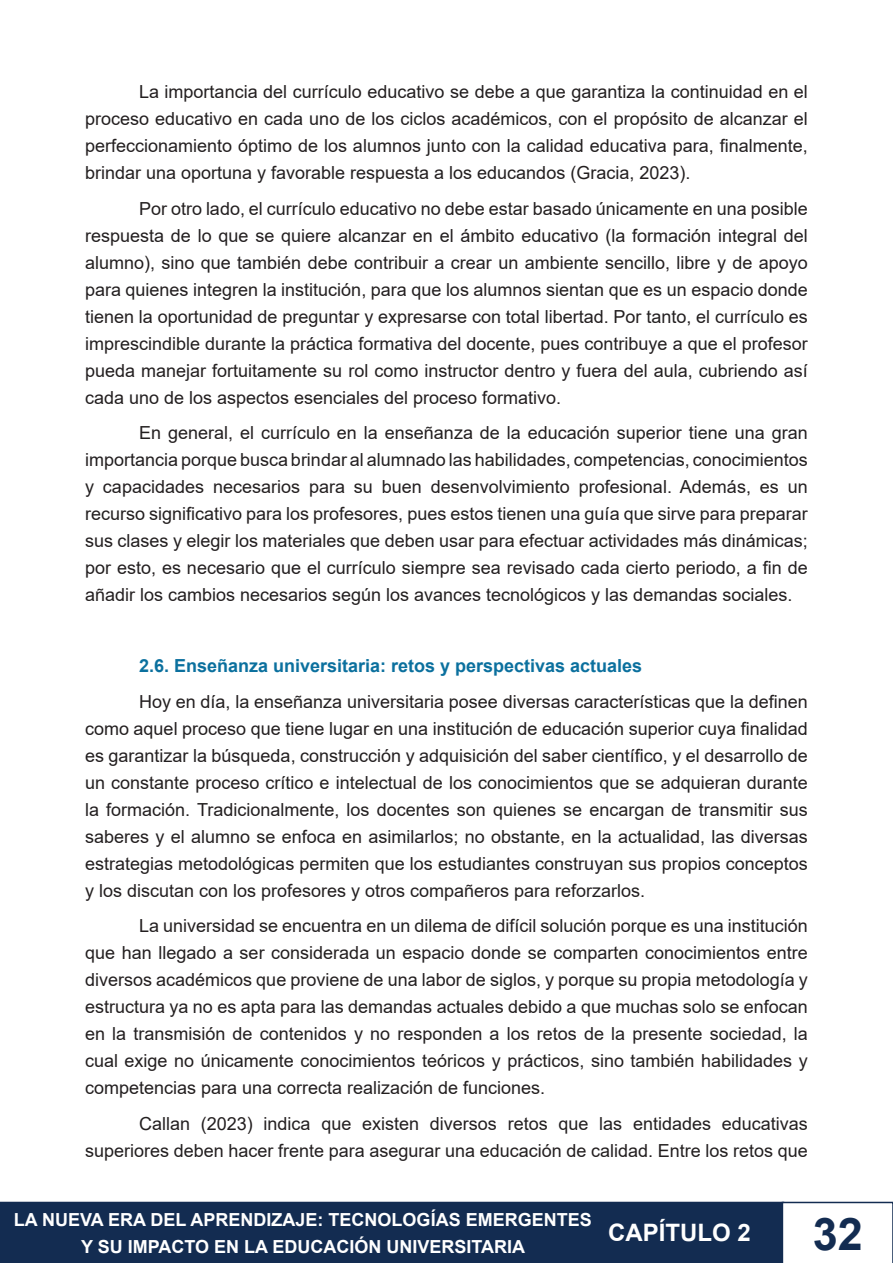
<style>
.page{position:relative;width:893px;height:1263px;background:#fff}
.page>*{position:absolute;margin:0;border:0;box-sizing:border-box;transform-origin:0 0}
.t1{font:700 45px "Arial";color:#132c51}
.t2{font:700 24px "Arial";color:#fff}
.t3{font:18px/27px "Arial";color:#231f20;text-align:justify}
.t4{font:700 18px/27px "Arial";color:#fff;text-align:center}
.Heading_2{font:700 18px "Arial";color:#0b709e}
</style>
<div class="page">
<div style="left:1px;top:1202px;width:782px;height:60px;background:#132c51"></div>
<div style="left:0;top:1202px;width:784px;height:61px;border:2px solid #132c51"></div>
<svg style="left:782px;top:1202px;width:111px;height:61px"></svg>
<p class="t3" style="left:85px;top:78px;width:724px;text-indent:54px">La importancia del currículo educativo se debe a que garantiza la continuidad en el proceso educativo en cada uno de los ciclos académicos, con el propósito de alcanzar el perfeccionamiento óptimo de los alumnos junto con la calidad educativa para, finalmente, brindar una oportuna y favorable respuesta a los educandos (Gracia, 2023).</p>
<p class="t3" style="left:85px;top:195px;width:724px;text-indent:54px">Por otro lado, el currículo educativo no debe estar basado únicamente en una posible respuesta de lo que se quiere alcanzar en el ámbito educativo (la formación integral del alumno), sino que también debe contribuir a crear un ambiente sencillo, libre y de apoyo para quienes integren la institución, para que los alumnos sientan que es un espacio donde tienen la oportunidad de preguntar y expresarse con total libertad. Por tanto, el currículo es imprescindible durante la práctica formativa del docente, pues contribuye a que el profesor pueda manejar fortuitamente su rol como instructor dentro y fuera del aula, cubriendo así cada uno de los aspectos esenciales del proceso formativo.</p>
<p class="t3" style="left:85px;top:419px;width:724px;text-indent:54px">En general, el currículo en la enseñanza de la educación superior tiene una gran importancia porque busca brindar al alumnado las habilidades, competencias, conocimientos y capacidades necesarios para su buen desenvolvimiento profesional. Además, es un recurso significativo para los profesores, pues estos tienen una guía que sirve para preparar sus clases y elegir los materiales que deben usar para efectuar actividades más dinámicas; por esto, es necesario que el currículo siempre sea revisado cada cierto periodo, a fin de añadir los cambios necesarios según los avances tecnológicos y las demandas sociales.</p>
<p class="Heading_2" style="left:139px;top:653px;width:505px">2.6. Enseñanza universitaria: retos y perspectivas actuales</p>
<p class="t3" style="left:85px;top:688px;width:724px;text-indent:54px">Hoy en día, la enseñanza universitaria posee diversas características que la definen como aquel proceso que tiene lugar en una institución de educación superior cuya finalidad es garantizar la búsqueda, construcción y adquisición del saber científico, y el desarrollo de un constante proceso crítico e intelectual de los conocimientos que se adquieran durante la formación. Tradicionalmente, los docentes son quienes se encargan de transmitir sus saberes y el alumno se enfoca en asimilarlos; no obstante, en la actualidad, las diversas estrategias metodológicas permiten que los estudiantes construyan sus propios conceptos y los discutan con los profesores y otros compañeros para reforzarlos.</p>
<p class="t3" style="left:85px;top:912px;width:724px;text-indent:54px">La universidad se encuentra en un dilema de difícil solución porque es una institución que han llegado a ser considerada un espacio donde se comparten conocimientos entre diversos académicos que proviene de una labor de siglos, y porque su propia metodología y estructura ya no es apta para las demandas actuales debido a que muchas solo se enfocan en la transmisión de contenidos y no responden a los retos de la presente sociedad, la cual exige no únicamente conocimientos teóricos y prácticos, sino también habilidades y competencias para una correcta realización de funciones.</p>
<p class="t3" style="left:85px;top:1110px;width:724px;text-align:right">Callan (2023) indica que existen diversos retos que las entidades educativas superiores deben hacer frente para asegurar una educación de calidad. Entre los retos que</p>
<p class="t4" style="left:14px;top:1206px;width:579px">LA NUEVA ERA DEL APRENDIZAJE: TECNOLOGÍAS EMERGENTES<br>Y SU IMPACTO EN LA EDUCACIÓN UNIVERSITARIA</p>
<h2 class="t2" style="left:608px;top:1216px;width:144px">CAPÍTULO 2</h2>
<h1 class="t1" style="left:813px;top:1202px;width:52px">32</h1>
</div>
